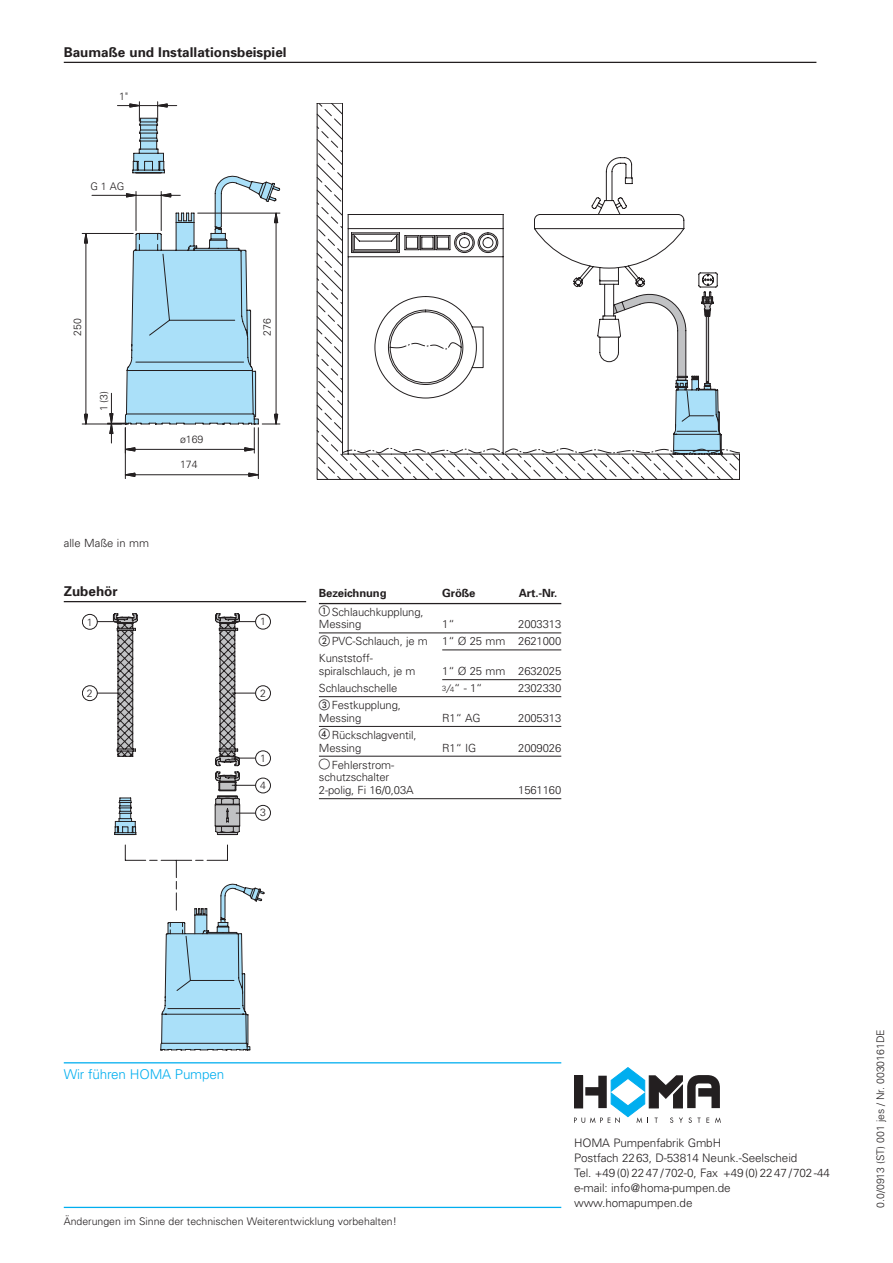
<style>
.page{position:relative;width:893px;height:1263px;background:#fff}
.page>*{position:absolute;margin:0;border:0;box-sizing:border-box;transform-origin:0 0}
.t1{font:700 13.5px "Univers";color:#231f20}
.fliesstext_45_9_10_5{font:300 13.5px "Univers";letter-spacing:-.015em;color:#00aeef}
.t2{font:300 11.7px/15px "Univers";letter-spacing:-.01em;color:#231f20}
.t3{font:300 11.25px/12.8px "Univers";letter-spacing:-.01em;color:#231f20}
.t4{font:700 11.25px "Univers";letter-spacing:-.01em;color:#231f20}
.drucknorm_45_5_1_aut{font:300 10.5px "Univers";color:#231f20}
.s1{font-family:"European Pi One";font-weight:400}
.s2{font-size:7.5px}
.s3{font-style:italic;font-size:10.5px}
</style>
<div class="page">
<hr style="left:64px;top:1207px;width:497px;height:1px;background:#00aeef">
<hr style="left:64px;top:1062px;width:497px;height:1px;background:#00aeef">
<svg style="left:574px;top:1067px;width:147px;height:56px"></svg>
<hr style="left:64px;top:62px;width:752px;height:1px;background:#231f20">
<hr style="left:319px;top:603px;width:242px;height:1px;background:#231f20">
<hr style="left:319px;top:633px;width:242px;height:1px;background:#231f20">
<hr style="left:442px;top:650px;width:119px;height:1px;background:#231f20">
<hr style="left:442px;top:679px;width:119px;height:1px;background:#231f20">
<hr style="left:319px;top:696px;width:242px;height:1px;background:#231f20">
<hr style="left:319px;top:726px;width:242px;height:1px;background:#231f20">
<hr style="left:319px;top:756px;width:242px;height:1px;background:#231f20">
<hr style="left:319px;top:798px;width:242px;height:1px;background:#231f20">
<hr style="left:64px;top:601px;width:242px;height:1px;background:#231f20">
<svg style="left:82px;top:101px;width:198px;height:378px"></svg>
<svg style="left:317px;top:103px;width:423px;height:377px"></svg>
<div style="left:82px;top:614px;width:15px;height:15px;border:1px solid #231f20;border-radius:50%"></div>
<div style="left:82px;top:685px;width:15px;height:16px;border:1px solid #231f20;border-radius:50%"></div>
<div style="left:255px;top:614px;width:16px;height:15px;border:1px solid #231f20;border-radius:50%"></div>
<div style="left:255px;top:751px;width:16px;height:15px;border:1px solid #231f20;border-radius:50%"></div>
<div style="left:255px;top:778px;width:16px;height:15px;border:1px solid #231f20;border-radius:50%"></div>
<div style="left:255px;top:805px;width:16px;height:15px;border:1px solid #231f20;border-radius:50%"></div>
<div style="left:255px;top:685px;width:16px;height:16px;border:1px solid #231f20;border-radius:50%"></div>
<svg style="left:97px;top:613px;width:159px;height:270px"></svg>
<svg style="left:160px;top:883px;width:104px;height:167px"></svg>
<p class="t1" style="left:64px;top:45px;width:224px">Baumaße und Installationsbeispiel</p>
<p class="drucknorm_45_5_1_aut" style="left:119px;top:90px;width:10px">1"</p>
<p class="drucknorm_45_5_1_aut" style="left:90px;top:180px;width:35px">G 1 AG</p>
<p class="drucknorm_45_5_1_aut" style="left:71px;top:336px;width:19px;rotate:-90deg">250</p>
<p class="drucknorm_45_5_1_aut" style="left:97px;top:411px;width:22px;rotate:-90deg">1 (3)</p>
<p class="t3" style="left:64px;top:536px;width:87px">alle Maße in mm</p>
<p class="t1" style="left:64px;top:583px;width:56px">Zubehör</p>
<p class="drucknorm_45_5_1_aut" style="left:87px;top:615px;width:7px">1</p>
<p class="drucknorm_45_5_1_aut" style="left:87px;top:687px;width:7px">2</p>
<p class="drucknorm_45_5_1_aut" style="left:180px;top:433px;width:25px">ø169</p>
<p class="drucknorm_45_5_1_aut" style="left:180px;top:458px;width:19px">174</p>
<p class="drucknorm_45_5_1_aut" style="left:261px;top:336px;width:19px;rotate:-90deg">276</p>
<p class="drucknorm_45_5_1_aut" style="left:260px;top:615px;width:7px">1</p>
<p class="t4" style="left:319px;top:586px;width:69px">Bezeichnung</p>
<p class="t4" style="left:442px;top:586px;width:35px">Größe</p>
<p class="t4" style="left:519px;top:586px;width:40px">Art.-Nr.</p>
<p class="t3" style="left:319px;top:605px;width:106px"><span class="s1">A</span>Schlauchkupplung,<br>Messing</p>
<p class="t3" style="left:442px;top:618px;width:14px">1“</p>
<p class="t3" style="left:518px;top:618px;width:45px">2003313</p>
<p class="t3" style="left:319px;top:635px;width:111px"><span class="s1">B</span>PVC-Schlauch, je m</p>
<p class="t3" style="left:442px;top:635px;width:121px">1“ Ø 25 mm 2621000</p>
<p class="t3" style="left:319px;top:652px;width:98px">Kunststoff&shy;spiralschlauch, je m</p>
<p class="t3" style="left:442px;top:665px;width:121px">1“ Ø 25 mm 2632025</p>
<p class="drucknorm_45_5_1_aut" style="left:260px;top:687px;width:7px">2</p>
<p class="t3" style="left:319px;top:682px;width:80px">Schlauchschelle</p>
<p class="t3" style="left:442px;top:682px;width:42px"><span class="s2">3</span><span class="s3">/</span><span class="s2">4</span>“ - 1“</p>
<p class="t3" style="left:518px;top:682px;width:45px">2302330</p>
<p class="t3" style="left:319px;top:699px;width:84px"><span class="s1">C</span>Festkupplung,<br>Messing</p>
<p class="t3" style="left:442px;top:712px;width:40px">R1“ AG</p>
<p class="t3" style="left:518px;top:712px;width:45px">2005313</p>
<p class="drucknorm_45_5_1_aut" style="left:260px;top:752px;width:7px">1</p>
<p class="drucknorm_45_5_1_aut" style="left:260px;top:779px;width:7px">4</p>
<p class="drucknorm_45_5_1_aut" style="left:260px;top:806px;width:7px">3</p>
<p class="t3" style="left:319px;top:729px;width:99px"><span class="s1">D</span>Rückschlagventil,<br>Messing</p>
<p class="t3" style="left:319px;top:758px;width:96px"><span class="s1">U</span>Fehlerstrom&shy;schutzschalter<br>2-polig, Fi 16/0,03A</p>
<p class="t3" style="left:442px;top:741px;width:36px">R1“ IG</p>
<p class="t3" style="left:518px;top:741px;width:45px">2009026</p>
<p class="t3" style="left:518px;top:784px;width:45px">1561160</p>
<p class="fliesstext_45_9_10_5" style="left:64px;top:1066px;width:162px">Wir führen HOMA Pumpen</p>
<p class="drucknorm_45_5_1_aut" style="left:64px;top:1214px;width:335px">Änderungen im Sinne der technischen Weiterentwicklung vorbehalten!</p>
<p class="t2" style="left:574px;top:1135px;width:149px">HOMA Pumpenfabrik GmbH</p>
<p class="t2" style="left:574px;top:1150px;width:257px">Postfach 2263, D-53814 Neunk.-Seelscheid<br>Tel. +49 (0) 22 47 /702-0, Fax +49 (0) 22 47 /702 -44</p>
<p class="t2" style="left:574px;top:1180px;width:158px">e-mail: info@homa-pumpen.de www.homapumpen.de</p>
<p class="drucknorm_45_5_1_aut" style="left:874px;top:1208px;width:180px;rotate:-90deg">0.0/0913 (ST) 001 jes / Nr. 0030161DE</p>
</div>
